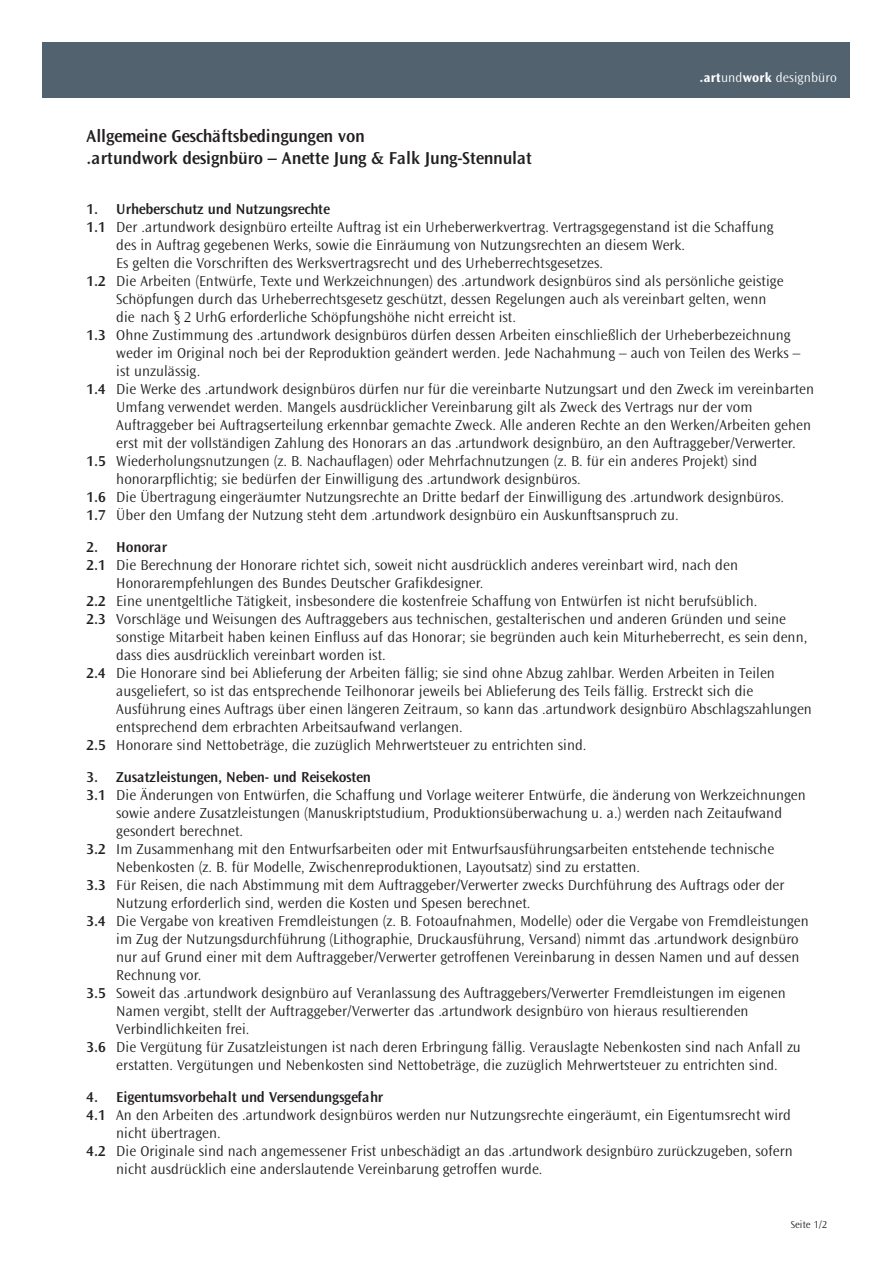
<style>
.page{position:relative;width:893px;height:1263px;background:#fff}
.page>*{position:absolute;margin:0;border:0;box-sizing:border-box;transform-origin:0 0}
.t1{font:600 18px/21.6px "Ocean Sans";letter-spacing:-.015em;color:#231f20}
.t2{font:300 15px "Ocean Sans";letter-spacing:.005em;color:#231f20}
.t3{font:600 15px "Ocean Sans";letter-spacing:-.015em;color:#231f20}
.t4{font:300 13.5px "Ocean Sans";letter-spacing:.01em;color:#fff}
.t5{font:300 10.5px "Ocean Sans";letter-spacing:.01em;color:#231f20}
.s1{font-weight:700}
.s2{font-weight:600}
</style>
<div class="page">
<div style="left:43px;top:43px;width:807px;height:55px;background:#52626f"></div>
<p class="t4" style="left:699px;top:72px;width:139px"><span class="s1">.art</span>und<span class="s1">work</span> designbüro</p>
<p class="t1" style="left:87px;top:126px;width:447px">Allgemeine Geschäftsbedingungen von<br>.artundwork designbüro – Anette Jung &amp; Falk Jung-Stennulat</p>
<p class="t3" style="left:87px;top:203px;width:245px">1. Urheberschutz und Nutzungsrechte</p>
<p class="t2" style="left:87px;top:221px;width:688px"><span class="s2">1.1</span> Der .artundwork designbüro erteilte Auftrag ist ein Urheberwerkvertrag. Vertragsgegenstand ist die Schaffung</p>
<p class="t2" style="left:116px;top:239px;width:570px">des in Auftrag gegebenen Werks, sowie die Einräumung von Nutzungsrechten an diesem Werk.</p>
<p class="t2" style="left:116px;top:257px;width:488px">Es gelten die Vorschriften des Werksvertragsrecht und des Urheberrechtsgesetzes.</p>
<p class="t2" style="left:87px;top:275px;width:698px"><span class="s2">1.2</span> Die Arbeiten (Entwürfe, Texte und Werkzeichnungen) des .artundwork designbüros sind als persönliche geistige</p>
<p class="t2" style="left:116px;top:293px;width:651px">Schöpfungen durch das Urheberrechtsgesetz geschützt, dessen Regelungen auch als vereinbart gelten, wenn</p>
<p class="t2" style="left:116px;top:311px;width:401px">die nach § 2 UrhG erforderliche Schöpfungshöhe nicht erreicht ist.</p>
<p class="t2" style="left:87px;top:329px;width:705px"><span class="s2">1.3</span> Ohne Zustimmung des .artundwork designbüros dürfen dessen Arbeiten einschließlich der Urheberbezeichnung</p>
<p class="t2" style="left:116px;top:347px;width:686px">weder im Original noch bei der Reproduktion geändert werden. Jede Nachahmung – auch von Teilen des Werks –</p>
<p class="t2" style="left:116px;top:365px;width:85px">ist unzulässig.</p>
<p class="t2" style="left:87px;top:383px;width:729px"><span class="s2">1.4</span> Die Werke des .artundwork designbüros dürfen nur für die vereinbarte Nutzungsart und den Zweck im vereinbarten</p>
<p class="t2" style="left:116px;top:401px;width:638px">Umfang verwendet werden. Mangels ausdrücklicher Vereinbarung gilt als Zweck des Vertrags nur der vom</p>
<p class="t2" style="left:116px;top:419px;width:696px">Auftraggeber bei Auftragserteilung erkennbar gemachte Zweck. Alle anderen Rechte an den Werken/Arbeiten gehen</p>
<p class="t2" style="left:116px;top:437px;width:681px">erst mit der vollständigen Zahlung des Honorars an das .artundwork designbüro, an den Auftraggeber/Verwerter.</p>
<p class="t2" style="left:87px;top:455px;width:672px"><span class="s2">1.5</span> Wiederholungsnutzungen (z. B. Nachauflagen) oder Mehrfachnutzungen (z. B. für ein anderes Projekt) sind</p>
<p class="t2" style="left:116px;top:473px;width:466px">honorarpflichtig; sie bedürfen der Einwilligung des .artundwork designbüros.</p>
<p class="t2" style="left:87px;top:491px;width:699px"><span class="s2">1.6</span> Die Übertragung eingeräumter Nutzungsrechte an Dritte bedarf der Einwilligung des .artundwork designbüros.</p>
<p class="t2" style="left:87px;top:509px;width:594px"><span class="s2">1.7</span> Über den Umfang der Nutzung steht dem .artundwork designbüro ein Auskunftsanspruch zu.</p>
<p class="t3" style="left:87px;top:541px;width:82px">2. Honorar</p>
<p class="t2" style="left:87px;top:559px;width:653px"><span class="s2">2.1</span> Die Berechnung der Honorare richtet sich, soweit nicht ausdrücklich anderes vereinbart wird, nach den</p>
<p class="t2" style="left:116px;top:577px;width:369px">Honorarempfehlungen des Bundes Deutscher Grafikdesigner.</p>
<p class="t2" style="left:87px;top:595px;width:672px"><span class="s2">2.2</span> Eine unentgeltliche Tätigkeit, insbesondere die kostenfreie Schaffung von Entwürfen ist nicht berufsüblich.</p>
<p class="t2" style="left:87px;top:613px;width:701px"><span class="s2">2.3</span> Vorschläge und Weisungen des Auftraggebers aus technischen, gestalterischen und anderen Gründen und seine</p>
<p class="t2" style="left:116px;top:631px;width:692px">sonstige Mitarbeit haben keinen Einfluss auf das Honorar; sie begründen auch kein Miturheberrecht, es sein denn,</p>
<p class="t2" style="left:116px;top:649px;width:271px">dass dies ausdrücklich vereinbart worden ist.</p>
<p class="t2" style="left:87px;top:667px;width:690px"><span class="s2">2.4</span> Die Honorare sind bei Ablieferung der Arbeiten fällig; sie sind ohne Abzug zahlbar. Werden Arbeiten in Teilen</p>
<p class="t2" style="left:116px;top:685px;width:638px">ausgeliefert, so ist das entsprechende Teilhonorar jeweils bei Ablieferung des Teils fällig. Erstreckt sich die</p>
<p class="t2" style="left:116px;top:703px;width:697px">Ausführung eines Auftrags über einen längeren Zeitraum, so kann das .artundwork designbüro Abschlagszahlungen</p>
<p class="t2" style="left:116px;top:721px;width:348px">entsprechend dem erbrachten Arbeitsaufwand verlangen.</p>
<p class="t2" style="left:87px;top:739px;width:501px"><span class="s2">2.5</span> Honorare sind Nettobeträge, die zuzüglich Mehrwertsteuer zu entrichten sind.</p>
<p class="t3" style="left:87px;top:771px;width:286px">3. Zusatzleistungen, Neben- und Reisekosten</p>
<p class="t2" style="left:87px;top:789px;width:721px"><span class="s2">3.1</span> Die Änderungen von Entwürfen, die Schaffung und Vorlage weiterer Entwürfe, die änderung von Werkzeichnungen</p>
<p class="t2" style="left:116px;top:807px;width:667px">sowie andere Zusatzleistungen (Manuskriptstudium, Produktionsüberwachung u. a.) werden nach Zeitaufwand</p>
<p class="t2" style="left:116px;top:825px;width:128px">gesondert berechnet.</p>
<p class="t2" style="left:87px;top:843px;width:689px"><span class="s2">3.2</span> Im Zusammenhang mit den Entwurfsarbeiten oder mit Entwurfsausführungsarbeiten entstehende technische</p>
<p class="t2" style="left:116px;top:861px;width:525px">Nebenkosten (z. B. für Modelle, Zwischenreproduktionen, Layoutsatz) sind zu erstatten.</p>
<p class="t2" style="left:87px;top:879px;width:699px"><span class="s2">3.3</span> Für Reisen, die nach Abstimmung mit dem Auftraggeber/Verwerter zwecks Durchführung des Auftrags oder der</p>
<p class="t2" style="left:116px;top:897px;width:416px">Nutzung erforderlich sind, werden die Kosten und Spesen berechnet.</p>
<p class="t2" style="left:87px;top:915px;width:724px"><span class="s2">3.4</span> Die Vergabe von kreativen Fremdleistungen (z. B. Fotoaufnahmen, Modelle) oder die Vergabe von Fremdleistungen</p>
<p class="t2" style="left:116px;top:933px;width:684px">im Zug der Nutzungsdurchführung (Lithographie, Druckausführung, Versand) nimmt das .artundwork designbüro</p>
<p class="t2" style="left:116px;top:951px;width:684px">nur auf Grund einer mit dem Auftraggeber/Verwerter getroffenen Vereinbarung in dessen Namen und auf dessen</p>
<p class="t2" style="left:116px;top:969px;width:87px">Rechnung vor.</p>
<p class="t2" style="left:87px;top:987px;width:701px"><span class="s2">3.5</span> Soweit das .artundwork designbüro auf Veranlassung des Auftraggebers/Verwerter Fremdleistungen im eigenen</p>
<p class="t2" style="left:116px;top:1005px;width:634px">Namen vergibt, stellt der Auftraggeber/Verwerter das .artundwork designbüro von hieraus resultierenden</p>
<p class="t2" style="left:116px;top:1023px;width:135px">Verbindlichkeiten frei.</p>
<p class="t2" style="left:87px;top:1041px;width:716px"><span class="s2">3.6</span> Die Vergütung für Zusatzleistungen ist nach deren Erbringung fällig. Verauslagte Nebenkosten sind nach Anfall zu</p>
<p class="t2" style="left:116px;top:1059px;width:663px">erstatten. Vergütungen und Nebenkosten sind Nettobeträge, die zuzüglich Mehrwertsteuer zu entrichten sind.</p>
<p class="t3" style="left:87px;top:1091px;width:298px">4. Eigentumsvorbehalt und Versendungsgefahr</p>
<p class="t2" style="left:87px;top:1109px;width:706px"><span class="s2">4.1</span> An den Arbeiten des .artundwork designbüros werden nur Nutzungsrechte eingeräumt, ein Eigentumsrecht wird</p>
<p class="t2" style="left:116px;top:1127px;width:106px">nicht übertragen.</p>
<p class="t2" style="left:86px;top:1145px;width:708px"><span class="s2">4.2</span> Die Originale sind nach angemessener Frist unbeschädigt an das .artundwork designbüro zurückzugeben, sofern</p>
<p class="t2" style="left:116px;top:1163px;width:428px">nicht ausdrücklich eine anderslautende Vereinbarung getroffen wurde.</p>
<p class="t5" style="left:791px;top:1220px;width:38px">Seite 1/2</p>
</div>
